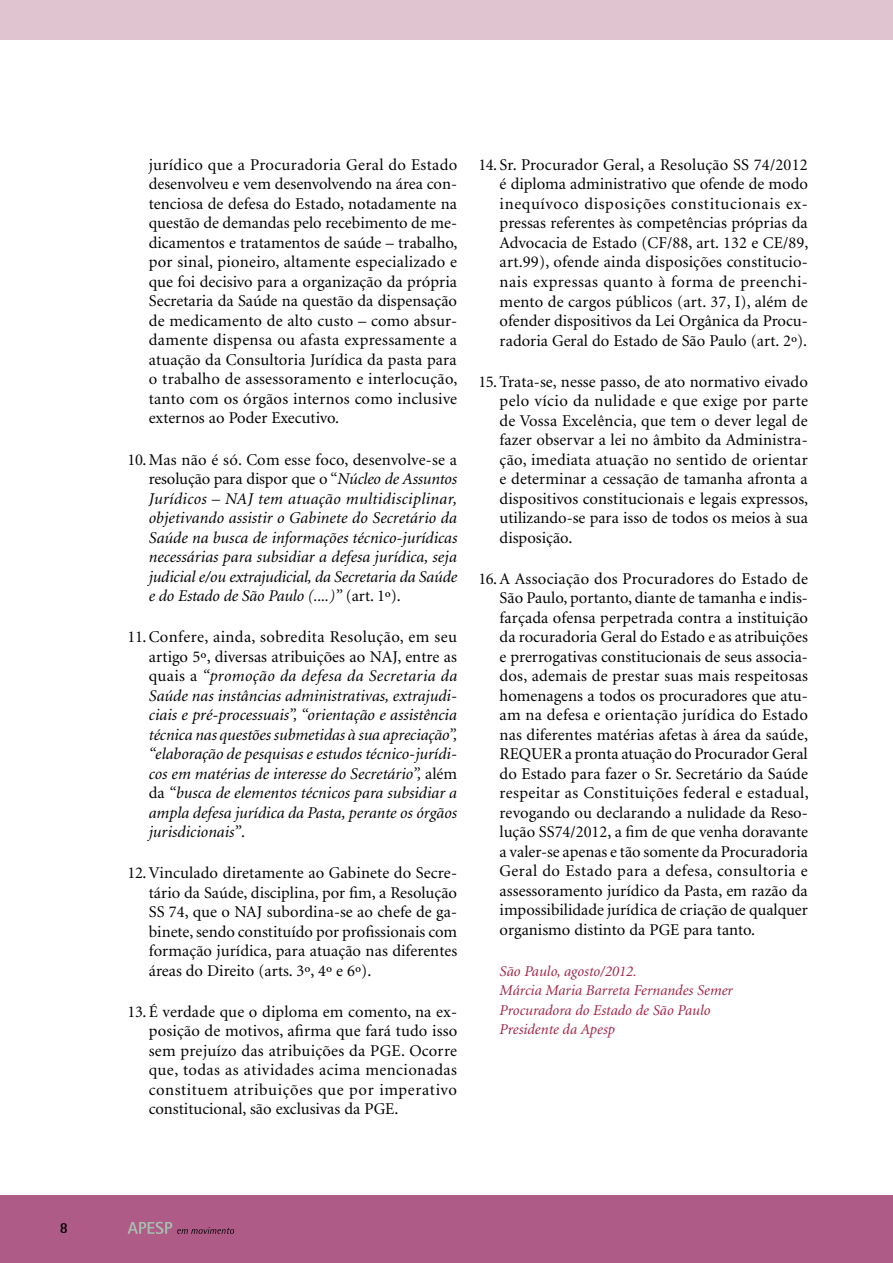
<style>
.page{position:relative;width:893px;height:1263px;background:#fff}
.page>*{position:absolute;margin:0;border:0;box-sizing:border-box;transform-origin:0 0}
.t1{font:16.5px/19.5px "Minion";color:#000;text-align:justify}
.t2{font:italic 16.5px/19.5px "Minion";color:#000;text-align:justify}
.t3{font:italic 15px/19.5px "Minion";color:#9f2345}
.t4{font:700 15px "Libre Semi Sans S Si";color:#000}
.s1{font-style:normal}
</style>
<div class="page">
<div style="left:0;top:1196px;width:893px;height:67px;background:#af5b87"></div>
<div style="left:0;top:0;width:893px;height:39px;background:#e0c5d1"></div>
<svg style="left:128px;top:1222px;width:106px;height:12px"></svg>
<p class="t4" style="left:60px;top:1219px;width:10px">8</p>
<p class="t1" style="left:149px;top:155px;width:310px">jurídico que a Procuradoria Geral do Estado desenvolveu e vem desenvolvendo na área con&shy;tenciosa de defesa do Estado, notadamente na questão de demandas pelo recebimento de me&shy;dicamentos e tratamentos de saúde – trabalho, por sinal, pioneiro, altamente especializado e que foi decisivo para a organização da própria Secretaria da Saúde na questão da dispensação de medicamento de alto custo – como absur&shy;damente dispensa ou afasta expressamente a atuação da Consultoria Jurídica da pasta para o trabalho de assessoramento e interlocução, tanto com os órgãos internos como inclusive externos ao Poder Executivo.</p>
<p class="t2" style="left:149px;top:450px;width:310px;text-indent:-21px"><span class="s1">10.Mas não é só. Com esse foco, desenvolve-se a resolução para dispor que o “</span>Núcleo de Assuntos Jurídicos – NAJ tem atuação multidisciplinar, objetivando assistir o Gabinete do Secretário da Saúde na busca de informações técnico-jurídicas necessárias para subsidiar a defesa jurídica, seja judicial e/ou extrajudicial, da Secretaria da Saúde e do Estado de São Paulo (....)” <span class="s1">(art. 1º).</span></p>
<p class="t2" style="left:149px;top:628px;width:310px;text-indent:-21px"><span class="s1">11.Confere, ainda, sobredita Resolução, em seu artigo 5º, diversas atribuições ao NAJ, entre as quais a</span> “promoção da defesa da Secretaria da Saúde nas instâncias administrativas, extrajudi&shy;ciais e pré-processuais”, “orientação e assistência técnica nas questões submetidas à sua apreciação”, “elaboração de pesquisas e estudos técnico-jurídi&shy;cos em matérias de interesse do Secretário”, <span class="s1">além da</span> “busca de elementos técnicos para subsidiar a ampla defesa jurídica da Pasta, perante os órgãos jurisdicionais”<span class="s1">.</span></p>
<p class="t1" style="left:149px;top:864px;width:310px;text-indent:-21px">12.Vinculado diretamente ao Gabinete do Secre&shy;tário da Saúde, disciplina, por fim, a Resolução SS 74, que o NAJ subordina-se ao chefe de ga&shy;binete, sendo constituído por profissionais com formação jurídica, para atuação nas diferentes áreas do Direito (arts. 3º, 4º e 6º).</p>
<p class="t1" style="left:149px;top:1002px;width:310px;text-indent:-21px">13. É verdade que o diploma em comento, na ex&shy;posição de motivos, afirma que fará tudo isso sem prejuízo das atribuições da PGE. Ocorre que, todas as atividades acima mencionadas constituem atribuições que por imperativo constitucional, são exclusivas da PGE.</p>
<p class="t1" style="left:500px;top:156px;width:310px;text-indent:-21px">14. Sr. Procurador Geral, a Resolução SS 74/2012 é diploma administrativo que ofende de modo inequívoco disposições constitucionais ex&shy;pressas referentes às competências próprias da Advocacia de Estado (CF/88, art. 132 e CE/89, art.99), ofende ainda disposições constitucio&shy;nais expressas quanto à forma de preenchi&shy;mento de cargos públicos (art. 37, I), além de ofender dispositivos da Lei Orgânica da Procu&shy;radoria Geral do Estado de São Paulo (art. 2º).</p>
<p class="t1" style="left:500px;top:372px;width:310px;text-indent:-21px">15.Trata-se, nesse passo, de ato normativo eivado pelo vício da nulidade e que exige por parte de Vossa Excelência, que tem o dever legal de fazer observar a lei no âmbito da Administra&shy;ção, imediata atuação no sentido de orientar e determinar a cessação de tamanha afronta a dispositivos constitucionais e legais expressos, utilizando-se para isso de todos os meios à sua disposição.</p>
<p class="t1" style="left:500px;top:569px;width:310px;text-indent:-21px">16.A Associação dos Procuradores do Estado de São Paulo, portanto, diante de tamanha e indis&shy;farçada ofensa perpetrada contra a instituição da rocuradoria Geral do Estado e as atribuições e prerrogativas constitucionais de seus associa&shy;dos, ademais de prestar suas mais respeitosas homenagens a todos os procuradores que atu&shy;am na defesa e orientação jurídica do Estado nas diferentes matérias afetas à área da saúde, REQUER a pronta atuação do Procurador Geral do Estado para fazer o Sr. Secretário da Saúde respeitar as Constituições federal e estadual, revogando ou declarando a nulidade da Reso&shy;lução SS74/2012, a fim de que venha doravante a valer-se apenas e tão somente da Procuradoria Geral do Estado para a defesa, consultoria e assessoramento jurídico da Pasta, em razão da impossibilidade jurídica de criação de qualquer organismo distinto da PGE para tanto.</p>
<p class="t3" style="left:500px;top:962px;width:235px">São Paulo, agosto/2012.<br>Márcia Maria Barreta Fernandes Semer<br>Procuradora do Estado de São Paulo<br>Presidente da Apesp</p>
</div>
